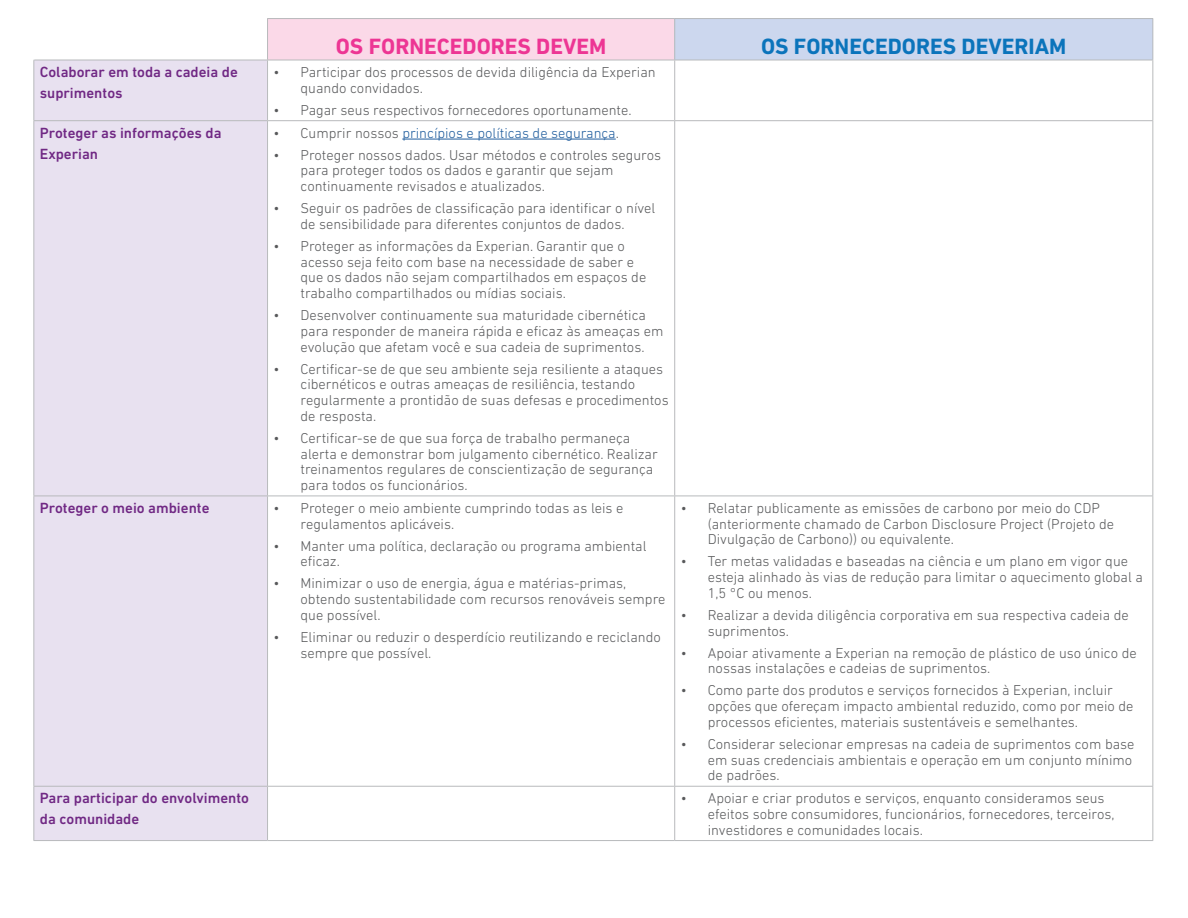
<style>
.page{position:relative;width:1188px;height:918px;background:#fff}
.page>*{position:absolute;margin:0;border:0;box-sizing:border-box;transform-origin:0 0}
.t1{font:700 22.5px "DIN Next W1 G";color:#0b74bb}
.t2{font:700 22.5px "DIN Next W1 G";color:#ed3694}
.t3{font:500 15px/21px "DIN Next W1 G";color:#702884}
.t4{font:300 14.55px/15.8px "DIN Next W1 G";color:#58595b}
.t5{font:300 14.55px "DIN Next W1 G";color:#215e9e}
.s1{color:#58595b}
</style>
<div class="page">
<div style="left:268px;top:19px;width:407px;height:41px;background:#fbd9e8"></div>
<div style="left:675px;top:19px;width:478px;height:41px;background:#ccd7ee"></div>
<div style="left:34px;top:61px;width:233px;height:779px;background:#e8e1f0"></div>
<hr style="left:675px;top:18px;width:478px;height:1px;background:#b8babc">
<hr style="left:1152px;top:19px;width:1px;height:41px;background:#b8babc">
<hr style="left:33px;top:60px;width:235px;height:1px;background:#b8babc">
<hr style="left:33px;top:60px;width:1px;height:60px;background:#b8babc">
<hr style="left:268px;top:60px;width:407px;height:1px;background:#b8babc">
<hr style="left:267px;top:60px;width:1px;height:60px;background:#b8babc">
<hr style="left:675px;top:60px;width:478px;height:1px;background:#b8babc">
<hr style="left:674px;top:60px;width:1px;height:60px;background:#b8babc">
<hr style="left:1152px;top:60px;width:1px;height:60px;background:#b8babc">
<hr style="left:33px;top:120px;width:235px;height:1px;background:#b8babc">
<hr style="left:33px;top:121px;width:1px;height:375px;background:#b8babc">
<hr style="left:268px;top:120px;width:407px;height:1px;background:#b8babc">
<hr style="left:267px;top:121px;width:1px;height:375px;background:#b8babc">
<hr style="left:675px;top:120px;width:478px;height:1px;background:#b8babc">
<hr style="left:674px;top:121px;width:1px;height:375px;background:#b8babc">
<hr style="left:1152px;top:121px;width:1px;height:375px;background:#b8babc">
<hr style="left:33px;top:496px;width:235px;height:1px;background:#b8babc">
<hr style="left:33px;top:496px;width:1px;height:290px;background:#b8babc">
<hr style="left:268px;top:496px;width:407px;height:1px;background:#b8babc">
<hr style="left:267px;top:496px;width:1px;height:290px;background:#b8babc">
<hr style="left:675px;top:496px;width:478px;height:1px;background:#b8babc">
<hr style="left:674px;top:496px;width:1px;height:290px;background:#b8babc">
<hr style="left:1152px;top:496px;width:1px;height:290px;background:#b8babc">
<hr style="left:33px;top:786px;width:235px;height:1px;background:#b8babc">
<hr style="left:33px;top:787px;width:1px;height:53px;background:#b8babc">
<hr style="left:268px;top:786px;width:407px;height:1px;background:#b8babc">
<hr style="left:267px;top:787px;width:1px;height:53px;background:#b8babc">
<hr style="left:675px;top:786px;width:478px;height:1px;background:#b8babc">
<hr style="left:674px;top:787px;width:1px;height:53px;background:#b8babc">
<hr style="left:1152px;top:787px;width:1px;height:53px;background:#b8babc">
<hr style="left:33px;top:840px;width:235px;height:1px;background:#b8babc">
<hr style="left:268px;top:840px;width:407px;height:1px;background:#b8babc">
<hr style="left:675px;top:840px;width:478px;height:1px;background:#b8babc">
<hr style="left:267px;top:18px;width:408px;height:1px;background:#b8babc">
<hr style="left:267px;top:19px;width:1px;height:41px;background:#b8babc">
<hr style="left:674px;top:19px;width:1px;height:41px;background:#b8babc">
<hr style="left:402px;top:139px;width:214px;height:1px;background:#215e9e">
<h1 class="t2" style="left:336px;top:33px;width:272px">OS FORNECEDORES DEVEM</h1>
<h1 class="t1" style="left:761px;top:33px;width:307px">OS FORNECEDORES DEVERIAM</h1>
<p class="t3" style="left:40px;top:62px;width:200px">Colaborar em toda a cadeia de suprimentos</p>
<p class="t4" style="left:301px;top:64px;width:357px;text-indent:-27px">• Participar dos processos de devida diligência da Experian quando convidados.</p>
<p class="t4" style="left:274px;top:102px;width:360px">• Pagar seus respectivos fornecedores oportunamente.</p>
<p class="t3" style="left:40px;top:122px;width:183px">Proteger as informações da<br>Experian</p>
<p class="t5" style="left:274px;top:124px;width:347px"><span class="s1">• Cumprir nossos</span> princípios e políticas de segurança<span class="s1">.</span></p>
<p class="t4" style="left:301px;top:147px;width:362px;text-indent:-27px">• Proteger nossos dados. Usar métodos e controles seguros para proteger todos os dados e garantir que sejam continuamente revisados e atualizados.</p>
<p class="t4" style="left:274px;top:200px;width:383px;text-align:center">• Seguir os padrões de classificação para identificar o nível de sensibilidade para diferentes conjuntos de dados.</p>
<p class="t4" style="left:301px;top:238px;width:347px;text-indent:-27px">• Proteger as informações da Experian. Garantir que o acesso seja feito com base na necessidade de saber e que os dados não sejam compartilhados em espaços de trabalho compartilhados ou mídias sociais.</p>
<p class="t4" style="left:301px;top:307px;width:364px;text-indent:-27px">• Desenvolver continuamente sua maturidade cibernética para responder de maneira rápida e eficaz às ameaças em evolução que afetam você e sua cadeia de suprimentos.</p>
<p class="t4" style="left:301px;top:361px;width:370px;text-indent:-27px">• Certificar-se de que seu ambiente seja resiliente a ataques cibernéticos e outras ameaças de resiliência, testando regularmente a prontidão de suas defesas e procedimentos de resposta.</p>
<p class="t4" style="left:301px;top:430px;width:359px;text-indent:-27px">• Certificar-se de que sua força de trabalho permaneça alerta e demonstrar bom julgamento cibernético. Realizar treinamentos regulares de conscientização de segurança para todos os funcionários.</p>
<p class="t3" style="left:40px;top:497px;width:171px">Proteger o meio ambiente</p>
<p class="t4" style="left:301px;top:500px;width:324px;text-indent:-27px">• Proteger o meio ambiente cumprindo todas as leis e regulamentos aplicáveis.</p>
<p class="t4" style="left:301px;top:538px;width:347px;text-indent:-27px">• Manter uma política, declaração ou programa ambiental eficaz.</p>
<p class="t4" style="left:301px;top:575px;width:366px;text-indent:-27px">• Minimizar o uso de energia, água e matérias-primas, obtendo sustentabilidade com recursos renováveis sempre que possível.</p>
<p class="t4" style="left:301px;top:629px;width:362px;text-indent:-27px">• Eliminar ou reduzir o desperdício reutilizando e reciclando sempre que possível.</p>
<p class="t4" style="left:708px;top:500px;width:408px;text-indent:-27px">• Relatar publicamente as emissões de carbono por meio do CDP (anteriormente chamado de Carbon Disclosure Project (Projeto de<br>Divulgação de Carbono)) ou equivalente.</p>
<p class="t4" style="left:708px;top:553px;width:437px;text-indent:-27px">• Ter metas validadas e baseadas na ciência e um plano em vigor que esteja alinhado às vias de redução para limitar o aquecimento global a<br>1,5 °C ou menos.</p>
<p class="t4" style="left:708px;top:607px;width:423px;text-indent:-27px">• Realizar a devida diligência corporativa em sua respectiva cadeia de suprimentos.</p>
<p class="t4" style="left:708px;top:645px;width:431px;text-indent:-27px">• Apoiar ativamente a Experian na remoção de plástico de uso único de nossas instalações e cadeias de suprimentos.</p>
<p class="t4" style="left:708px;top:682px;width:427px;text-indent:-27px">• Como parte dos produtos e serviços fornecidos à Experian, incluir opções que ofereçam impacto ambiental reduzido, como por meio de processos eficientes, materiais sustentáveis e semelhantes.</p>
<p class="t4" style="left:708px;top:736px;width:428px;text-indent:-27px">• Considerar selecionar empresas na cadeia de suprimentos com base em suas credenciais ambientais e operação em um conjunto mínimo de padrões.</p>
<p class="t3" style="left:40px;top:788px;width:211px">Para participar do envolvimento da comunidade</p>
<p class="t4" style="left:708px;top:790px;width:408px;text-indent:-27px">• Apoiar e criar produtos e serviços, enquanto consideramos seus efeitos sobre consumidores, funcionários, fornecedores, terceiros, investidores e comunidades locais.</p>
</div>
